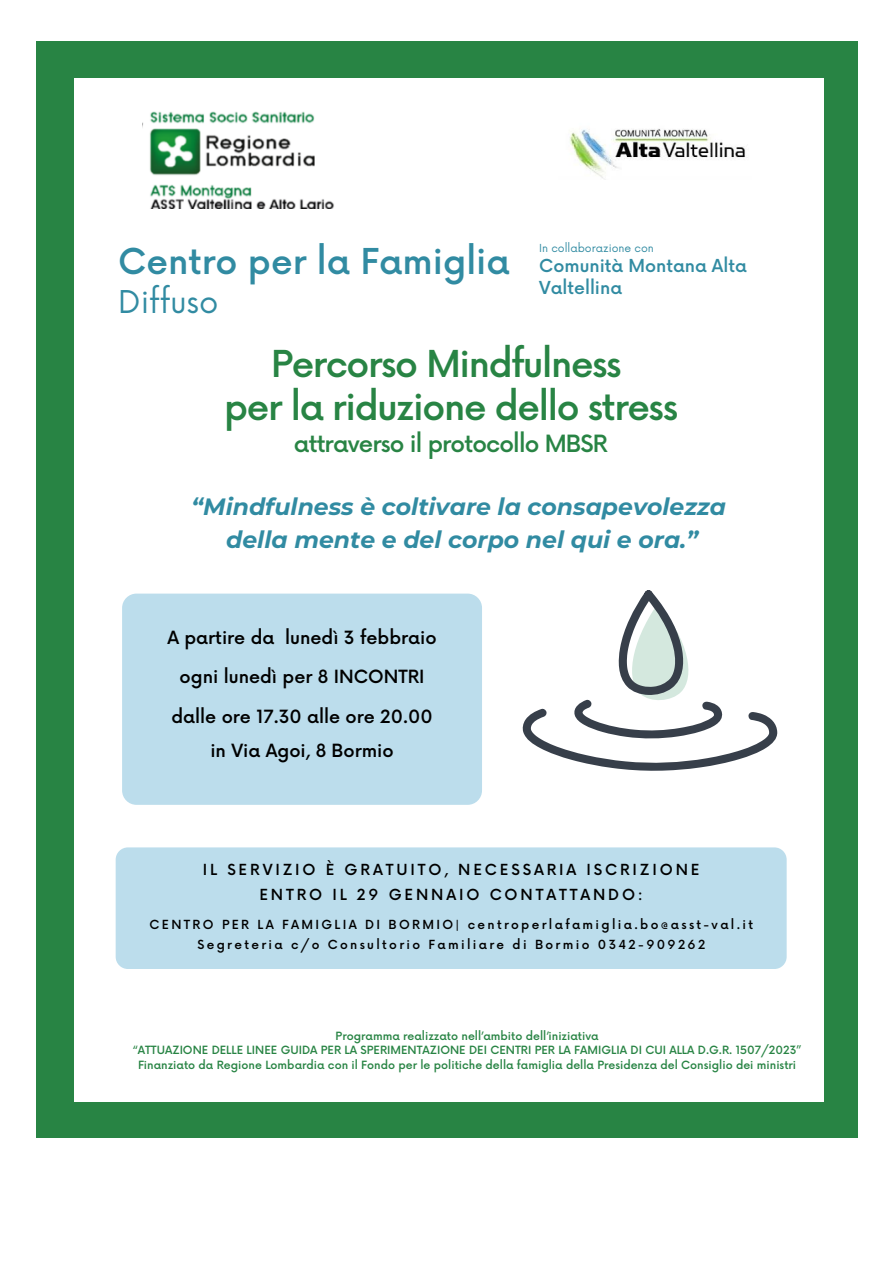
<style>
.page{position:relative;width:894px;height:1263px;background:#fff}
.page>*{position:absolute;margin:0;border:0;box-sizing:border-box;transform-origin:0 0}
.t1{font:500 36.15px "Now";letter-spacing:-.035em;color:#288444}
.t2{font:500 34.8px "Now";color:#318ba2}
.t3{font:30.6px "Now";color:#318ba2}
.t4{font:italic 700 23.55px "Montserrat";color:#318ba2}
.t5{font:500 23.1px "Now";letter-spacing:-.035em;color:#288444}
.t6{font:500 17.7px "Now";color:#000}
.t7{font:500 17.4px/22.4px "Now";color:#318ba2}
.t8{font:500 14.85px "Now";letter-spacing:.19em;color:#000}
.t9{font:500 12.3px "Now";letter-spacing:.19em;color:#000}
.t10{font:500 11.1px "Now";color:#288444}
.t11{font:10.8px "Now";color:#318ba2}
</style>
<div class="page">
<div style="left:36px;top:42px;width:38px;height:1095px;background:#288444"></div>
<div style="left:823px;top:42px;width:34px;height:1095px;background:#288444"></div>
<div style="left:36px;top:42px;width:821px;height:36px;background:#288444"></div>
<div style="left:36px;top:1102px;width:821px;height:35px;background:#288444"></div>
<img style="left:149px;top:111px;width:185px;height:97px">
<img style="left:570px;top:129px;width:176px;height:50px">
<div style="left:122px;top:594px;width:360px;height:211px;background:#bcddec;border-radius:14px"></div>
<div style="left:116px;top:847px;width:670px;height:122px;background:#bcddec;border-radius:12px"></div>
<svg style="left:522px;top:590px;width:255px;height:181px"></svg>
<p class="t2" style="left:118px;top:242px;width:393px">Centro per la Famiglia</p>
<p class="t3" style="left:118px;top:285px;width:102px">Diffuso</p>
<p class="t11" style="left:539px;top:242px;width:116px">In collaborazione con</p>
<p class="t7" style="left:539px;top:255px;width:209px">Comunità Montana Alta<br>Valtellina</p>
<p class="t1" style="left:271px;top:344px;width:352px">Percorso Mindfulness</p>
<p class="t1" style="left:224px;top:388px;width:455px">per la riduzione dello stress</p>
<p class="t5" style="left:294px;top:431px;width:315px">attraverso il protocollo MBSR</p>
<p class="t4" style="left:191px;top:493px;width:536px">“Mindfulness è coltivare la consapevolezza</p>
<p class="t4" style="left:226px;top:525px;width:473px">della mente e del corpo nel qui e ora.”</p>
<p class="t6" style="left:167px;top:628px;width:271px">A partire da lunedì 3 febbraio</p>
<p class="t6" style="left:179px;top:667px;width:246px">ogni lunedì per 8 INCONTRI</p>
<p class="t6" style="left:171px;top:707px;width:262px">dalle ore 17.30 alle ore 20.00</p>
<p class="t6" style="left:210px;top:741px;width:185px">in Via Agoi, 8 Bormio</p>
<p class="t8" style="left:203px;top:861px;width:498px">IL SERVIZIO È GRATUITO, NECESSARIA ISCRIZIONE</p>
<p class="t8" style="left:259px;top:887px;width:385px">ENTRO IL 29 GENNAIO CONTATTANDO:</p>
<p class="t9" style="left:150px;top:917px;width:604px">CENTRO PER LA FAMIGLIA DI BORMIO| centroperlafamiglia.bo@asst-val.it</p>
<p class="t9" style="left:197px;top:938px;width:509px">Segreteria c/o Consultorio Familiare di Bormio 0342-909262</p>
<p class="t10" style="left:335px;top:1030px;width:264px">Programma realizzato nell’ambito dell’iniziativa</p>
<p class="t10" style="left:133px;top:1044px;width:670px">“ATTUAZIONE DELLE LINEE GUIDA PER LA SPERIMENTAZIONE DEI CENTRI PER LA FAMIGLIA DI CUI ALLA D.G.R. 1507/2023”</p>
<p class="t10" style="left:138px;top:1059px;width:659px">Finanziato da Regione Lombardia con il Fondo per le politiche della famiglia della Presidenza del Consiglio dei ministri</p>
</div>
